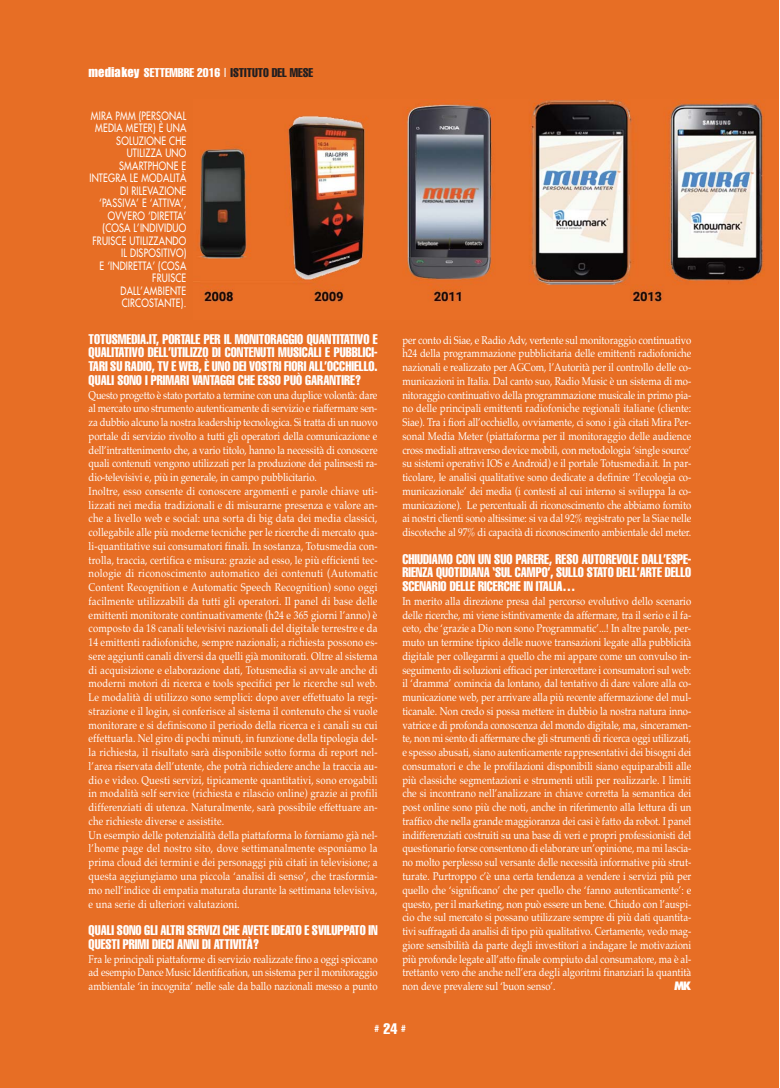
<style>
.page{position:relative;width:780px;height:1088px;background:#fff}
.page>*{position:absolute;margin:0;border:0;box-sizing:border-box;transform-origin:0 0}
.t1{font:extra-condensed 13.75px/13.8px "Helvetica";color:#fff;text-align:justify;scale:.95 1}
.t2{font:extra-condensed 12.5px "Helvetica";color:#231f20}
.t3{font:11.25px/13.8px "Palatino";letter-spacing:.015em;color:#fff;text-align:justify;scale:.85 1}
.t4{font:11.25px/12.5px "Futura";letter-spacing:.025em;color:#fff;text-align:right;scale:.8 1}
.t5{font:800 11.25px "Futura";color:#fff;scale:.85 1}
.t6{font:extra-condensed 10px "Helvetica";color:#fff}
.s1{font-family:"Impact";font-stretch:normal;color:#fff}
.s2{color:#fff}
.s3{font-stretch:normal;color:#fff}
.s4{font-size:15px}
</style>
<div class="page">
<div style="left:0;top:0;width:778px;height:1088px;background:#e76e25"></div>
<img style="left:198px;top:100px;width:565px;height:202px">
<p class="t2" style="left:89px;top:68px;width:226px"><span class="s1">mediakey</span> <span class="s2">SETTEMBRE 2016</span> <span class="s3">|</span> ISTITUTO DEL MESE</p>
<p class="t4" style="left:89px;top:110px;width:123px">MIRA PMM (PERSONAL<br>MEDIA METER) È UNA<br>SOLUZIONE CHE<br>UTILIZZA UNO<br>SMARTPHONE E<br>INTEGRA LE MODALITÀ<br>DI RILEVAZIONE ‘PASSIVA’ E ‘ATTIVA’,<br>OVVERO ‘DIRETTA’ (COSA L’INDIVIDUO<br>FRUISCE UTILIZZANDO<br>IL DISPOSITIVO)<br>E ‘INDIRETTA’ (COSA<br>FRUISCE<br>DALL’AMBIENTE<br>CIRCOSTANTE).</p>
<p class="t1" style="left:89px;top:333px;width:305px">TOTUSMEDIA.IT, PORTALE PER IL MONITORAGGIO QUANTITATIVO E QUALITATIVO DELL’UTILIZZO DI CONTENUTI MUSICALI E PUBBLICI-TARI SU RADIO, TV E WEB, È UNO DEI VOSTRI FIORI ALL’OCCHIELLO.<br>QUALI SONO I PRIMARI VANTAGGI CHE ESSO PUÒ GARANTIRE?</p>
<p class="t3" style="left:89px;top:389px;width:341px;text-align:left">Questo progetto è stato portato a termine con una duplice volontà: dare al mercato uno strumento autenticamente di servizio e riaffermare sen&shy;za dubbio alcuno la nostra leadership tecnologica. Si tratta di un nuovo portale di servizio rivolto a tutti gli operatori della comunicazione e dell’intrattenimento che, a vario titolo, hanno la necessità di conoscere quali contenuti vengono utilizzati per la produzione dei palinsesti ra&shy;dio-televisivi e, più in generale, in campo pubblicitario.<br>Inoltre, esso consente di conoscere argomenti e parole chiave uti&shy;lizzati nei media tradizionali e di misurarne presenza e valore an&shy;che a livello web e social: una sorta di big data dei media classici, collegabile alle più moderne tecniche per le ricerche di mercato qua&shy;li-quantitative sui consumatori finali. In sostanza, Totusmedia con&shy;trolla, traccia, certifica e misura: grazie ad esso, le più efficienti tec&shy;nologie di riconoscimento automatico dei contenuti (Automatic Content Recognition e Automatic Speech Recognition) sono oggi facilmente utilizzabili da tutti gli operatori. Il panel di base delle emittenti monitorate continuativamente (h24 e 365 giorni l’anno) è composto da 18 canali televisivi nazionali del digitale terrestre e da 14 emittenti radiofoniche, sempre nazionali; a richiesta possono es&shy;sere aggiunti canali diversi da quelli già monitorati. Oltre al sistema di acquisizione e elaborazione dati, Totusmedia si avvale anche di moderni motori di ricerca e tools specifici per le ricerche sul web.<br>Le modalità di utilizzo sono semplici: dopo aver effettuato la regi&shy;strazione e il login, si conferisce al sistema il contenuto che si vuole monitorare e si definiscono il periodo della ricerca e i canali su cui effettuarla. Nel giro di pochi minuti, in funzione della tipologia del&shy;la richiesta, il risultato sarà disponibile sotto forma di report nel&shy;l’area riservata dell’utente, che potrà richiedere anche la traccia au&shy;dio e video. Questi servizi, tipicamente quantitativi, sono erogabili in modalità self service (richiesta e rilascio online) grazie ai profili differenziati di utenza. Naturalmente, sarà possibile effettuare an&shy;che richieste diverse e assistite.<br>Un esempio delle potenzialità della piattaforma lo forniamo già nel&shy;l’home page del nostro sito, dove settimanalmente esponiamo la prima cloud dei termini e dei personaggi più citati in televisione; a questa aggiungiamo una piccola ‘analisi di senso’, che trasformia&shy;mo nell’indice di empatia maturata durante la settimana televisiva, e una serie di ulteriori valutazioni.</p>
<p class="t1" style="left:89px;top:924px;width:305px">QUALI SONO GLI ALTRI SERVIZI CHE AVETE IDEATO E SVILUPPATO IN<br>QUESTI PRIMI DIECI ANNI DI ATTIVITÀ?</p>
<p class="t3" style="left:89px;top:953px;width:341px">Fra le principali piattaforme di servizio realizzate fino a oggi spiccano ad esempio Dance Music Identification, un sistema per il monitoraggio ambientale ‘in incognita’ nelle sale da ballo nazionali messo a punto</p>
<p class="t3" style="left:402px;top:334px;width:341px">per conto di Siae, e Radio Adv, vertente sul monitoraggio continuativo h24 della programmazione pubblicitaria delle emittenti radiofoniche nazionali e realizzato per AGCom, l’Autorità per il controllo delle co&shy;municazioni in Italia. Dal canto suo, Radio Music è un sistema di mo&shy;nitoraggio continuativo della programmazione musicale in primo pia&shy;no delle principali emittenti radiofoniche regionali italiane (cliente:<br>Siae). Tra i fiori all’occhiello, ovviamente, ci sono i già citati Mira Per&shy;sonal Media Meter (piattaforma per il monitoraggio delle audience cross mediali attraverso device mobili, con metodologia ‘single source’ su sistemi operativi IOS e Android) e il portale Totusmedia.it. In par&shy;ticolare, le analisi qualitative sono dedicate a definire ‘l’ecologia co&shy;municazionale’ dei media (i contesti al cui interno si sviluppa la co&shy;municazione). Le percentuali di riconoscimento che abbiamo fornito ai nostri clienti sono altissime: si va dal 92% registrato per la Siae nelle discoteche al 97% di capacità di riconoscimento ambientale del meter.</p>
<p class="t1" style="left:402px;top:553px;width:305px">CHIUDIAMO CON UN SUO PARERE, RESO AUTOREVOLE DALL’ESPE-RIENZA QUOTIDIANA ‘SUL CAMPO’, SULLO STATO DELL’ARTE DELLO SCENARIO DELLE RICERCHE IN ITALIA…</p>
<p class="t3" style="left:402px;top:595px;width:341px">In merito alla direzione presa dal percorso evolutivo dello scenario delle ricerche, mi viene istintivamente da affermare, tra il serio e il fa&shy;ceto, che ‘grazie a Dio non sono Programmatic’...! In altre parole, per&shy;muto un termine tipico delle nuove transazioni legate alla pubblicità digitale per collegarmi a quello che mi appare come un convulso in&shy;seguimento di soluzioni efficaci per intercettare i consumatori sul web: il ‘dramma’ comincia da lontano, dal tentativo di dare valore alla co&shy;municazione web, per arrivare alla più recente affermazione del mul&shy;ticanale. Non credo si possa mettere in dubbio la nostra natura inno&shy;vatrice e di profonda conoscenza del mondo digitale, ma, sinceramen&shy;te, non mi sento di affermare che gli strumenti di ricerca oggi utilizzati, e spesso abusati, siano autenticamente rappresentativi dei bisogni dei consumatori e che le profilazioni disponibili siano equiparabili alle più classiche segmentazioni e strumenti utili per realizzarle. I limiti che si incontrano nell’analizzare in chiave corretta la semantica dei post online sono più che noti, anche in riferimento alla lettura di un traffico che nella grande maggioranza dei casi è fatto da robot. I panel indifferenziati costruiti su una base di veri e propri professionisti del questionario forse consentono di elaborare un’opinione, ma mi lascia&shy;no molto perplesso sul versante delle necessità informative più strut&shy;turate. Purtroppo c’è una certa tendenza a vendere i servizi più per quello che ‘significano’ che per quello che ‘fanno autenticamente’: e questo, per il marketing, non può essere un bene. Chiudo con l’auspi&shy;cio che sul mercato si possano utilizzare sempre di più dati quantita&shy;tivi suffragati da analisi di tipo più qualitativo. Certamente, vedo mag&shy;giore sensibilità da parte degli investitori a indagare le motivazioni più profonde legate all’atto finale compiuto dal consumatore, ma è al&shy;trettanto vero che anche nell’era degli algoritmi finanziari la quantità non deve prevalere sul ‘buon senso’.</p>
<p class="t5" style="left:674px;top:981px;width:21px">MK</p>
<p class="t6" style="left:374px;top:1024px;width:33px"># <span class="s4">24</span> #</p>
</div>
